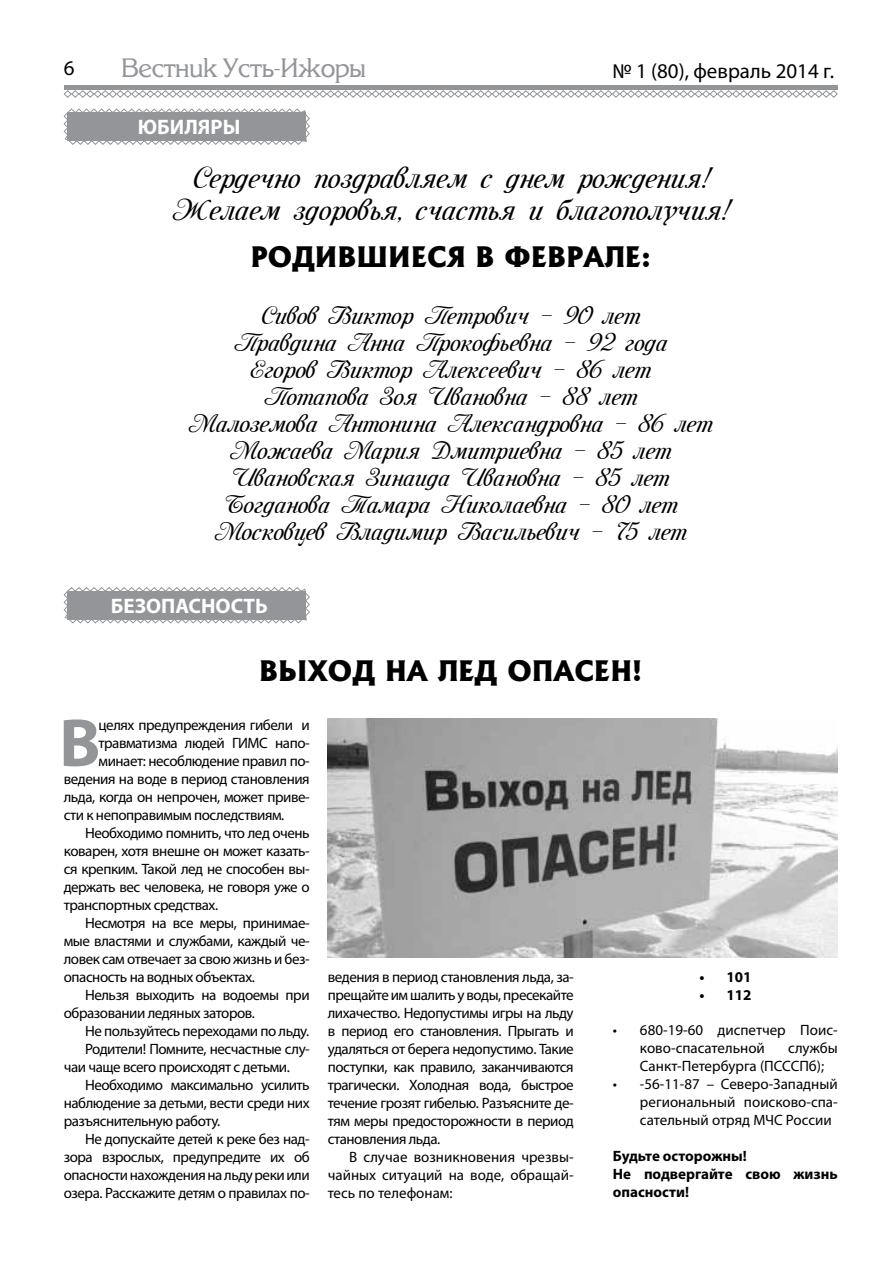
<style>
.page{position:relative;width:893px;height:1263px;background:#fff}
.page>*{position:absolute;margin:0;border:0;box-sizing:border-box;transform-origin:0 0}
.t1{font:700 68.4px "Myriad Pro";color:#939598}
.t2{font:500 27px/32.4px "Mon Amour One";color:#000;text-align:center}
.t3{font:800 27px "Albertus";color:#000}
.t4{font:27px "Karelia";color:#939598}
.t5{font:500 22.5px/27px "Mon Amour One";color:#000;text-align:center}
.t6{font:21px "Myriad Pro";color:#000}
.t7{font:700 21px "Myriad Pro";color:#fff}
.t8{font:15px/18px "Myriad Pro";letter-spacing:-.03em;color:#000;text-align:justify}
.t9{font:15px/18px "Myriad Pro";color:#000}
.t10{font:700 15px/18px "Myriad Pro";color:#000}
</style>
<div class="page">
<hr style="left:64px;top:85px;width:774px;height:4px;background:#939598">
<svg style="left:63px;top:90px;width:775px;height:8px"></svg>
<svg style="left:63px;top:108px;width:247px;height:37px;background:#a5a7a9"></svg>
<svg style="left:63px;top:587px;width:247px;height:37px;background:#a5a7a9"></svg>
<img style="left:328px;top:719px;width:510px;height:239px">
<h3 class="t6" style="left:64px;top:55px;width:12px">6</h3>
<h2 class="t4" style="left:122px;top:53px;width:246px">Вестник Усть-Ижоры</h2>
<h3 class="t6" style="left:612px;top:58px;width:223px">№ 1 (80), февраль 2014 г.</h3>
<h3 class="t7" style="left:138px;top:113px;width:104px">ЮБИЛЯРЫ</h3>
<h2 class="t2" style="left:173px;top:162px;width:557px">Сердечно поздравляем с днем рождения!<br>Желаем здоровья, счастья и благополучия!</h2>
<h2 class="t3" style="left:250px;top:240px;width:402px">РОДИВШИЕСЯ В ФЕВРАЛЕ:</h2>
<p class="t5" style="left:189px;top:302px;width:525px">Сивов Виктор Петрович – 90 лет<br>Правдина Анна Прокофьевна – 92 года<br>Егоров Виктор Алексеевич – 86 лет<br>Потапова Зоя Ивановна – 88 лет<br>Малоземова Антонина Александровна – 86 лет Можаева Мария Дмитриевна – 85 лет Ивановская Зинаида Ивановна – 85 лет Богданова Тамара Николаевна – 80 лет Московцев Владимир Васильевич – 75 лет</p>
<h3 class="t7" style="left:111px;top:592px;width:158px">БЕЗОПАСНОСТЬ</h3>
<h2 class="t3" style="left:259px;top:654px;width:384px">ВЫХОД НА ЛЕД ОПАСЕН!</h2>
<h1 class="t1" style="left:59px;top:698px;width:43px">В</h1>
<p class="t8" style="left:99px;top:716px;width:213px">целях предупреждения гибели и</p>
<p class="t8" style="left:99px;top:734px;width:213px">травматизма людей ГИМС напо-</p>
<p class="t8" style="left:99px;top:752px;width:213px">минает: несоблюдение правил по-</p>
<p class="t8" style="left:64px;top:770px;width:247px">ведения на воде в период становления</p>
<p class="t8" style="left:64px;top:788px;width:247px">льда, когда он непрочен, может приве-</p>
<p class="t8" style="left:64px;top:806px;width:222px">сти к непоправимым последствиям.</p>
<p class="t8" style="left:85px;top:824px;width:226px">Необходимо помнить, что лед очень</p>
<p class="t8" style="left:64px;top:842px;width:247px">коварен, хотя внешне он может казать-</p>
<p class="t8" style="left:64px;top:860px;width:247px">ся крепким. Такой лед не способен вы-</p>
<p class="t8" style="left:64px;top:878px;width:247px">держать вес человека, не говоря уже о</p>
<p class="t8" style="left:64px;top:896px;width:156px">транспортных средствах.</p>
<p class="t8" style="left:85px;top:914px;width:226px">Несмотря на все меры, принимае-</p>
<p class="t8" style="left:64px;top:932px;width:247px">мые властями и службами, каждый че-</p>
<p class="t8" style="left:64px;top:950px;width:247px">ловек сам отвечает за свою жизнь и без-</p>
<p class="t8" style="left:64px;top:968px;width:193px">опасность на водных объектах.</p>
<p class="t8" style="left:85px;top:986px;width:226px">Нельзя выходить на водоемы при</p>
<p class="t8" style="left:64px;top:1004px;width:193px">образовании ледяных заторов.</p>
<p class="t8" style="left:85px;top:1022px;width:226px">Не пользуйтесь переходами по льду.</p>
<p class="t8" style="left:85px;top:1040px;width:226px">Родители! Помните, несчастные слу-</p>
<p class="t8" style="left:64px;top:1058px;width:228px">чаи чаще всего происходят с детьми.</p>
<p class="t8" style="left:85px;top:1076px;width:226px">Необходимо максимально усилить</p>
<p class="t8" style="left:64px;top:1094px;width:247px">наблюдение за детьми, вести среди них</p>
<p class="t8" style="left:64px;top:1112px;width:158px">разъяснительную работу.</p>
<p class="t8" style="left:85px;top:1130px;width:226px">Не допускайте детей к реке без над-</p>
<p class="t8" style="left:64px;top:1148px;width:247px">зора взрослых, предупредите их об</p>
<p class="t8" style="left:64px;top:1166px;width:247px">опасности нахождения на льду реки или</p>
<p class="t8" style="left:64px;top:1184px;width:247px">озера. Расскажите детям о правилах по-</p>
<p class="t8" style="left:328px;top:967px;width:247px">ведения в период становления льда, за&shy;прещайте им шалить у воды, пресекайте лихачество. Недопустимы игры на льду в период его становления. Прыгать и удаляться от берега недопустимо. Такие поступки, как правило, заканчиваются трагически. Холодная вода, быстрое течение грозят гибелью. Разъясните де&shy;тям меры предосторожности в период становления льда.</p>
<p class="t8" style="left:328px;top:1147px;width:247px;text-indent:21px">В случае возникновения чрезвы&shy;чайных ситуаций на воде, обращай&shy;тесь по телефонам:</p>
<p class="t10" style="left:699px;top:967px;width:53px">• 101</p>
<p class="t10" style="left:699px;top:985px;width:53px">• 112</p>
<p class="t9" style="left:640px;top:1021px;width:199px;text-indent:-27px">• 680-19-60 диспетчер Поис&shy;ково-спасательной</p>
<p class="t9" style="left:640px;top:1039px;width:199px;text-indent:148px">службы<br>Санкт-Петербурга (ПСССПб);</p>
<p class="t8" style="left:640px;top:1075px;width:199px;text-indent:-27px">• -56-11-87 – Северо-Западный региональный поисково-спа&shy;сательный отряд МЧС России</p>
<p class="t10" style="left:613px;top:1146px;width:226px">Будьте осторожны!<br>Не подвергайте свою жизнь опасности!</p>
</div>
